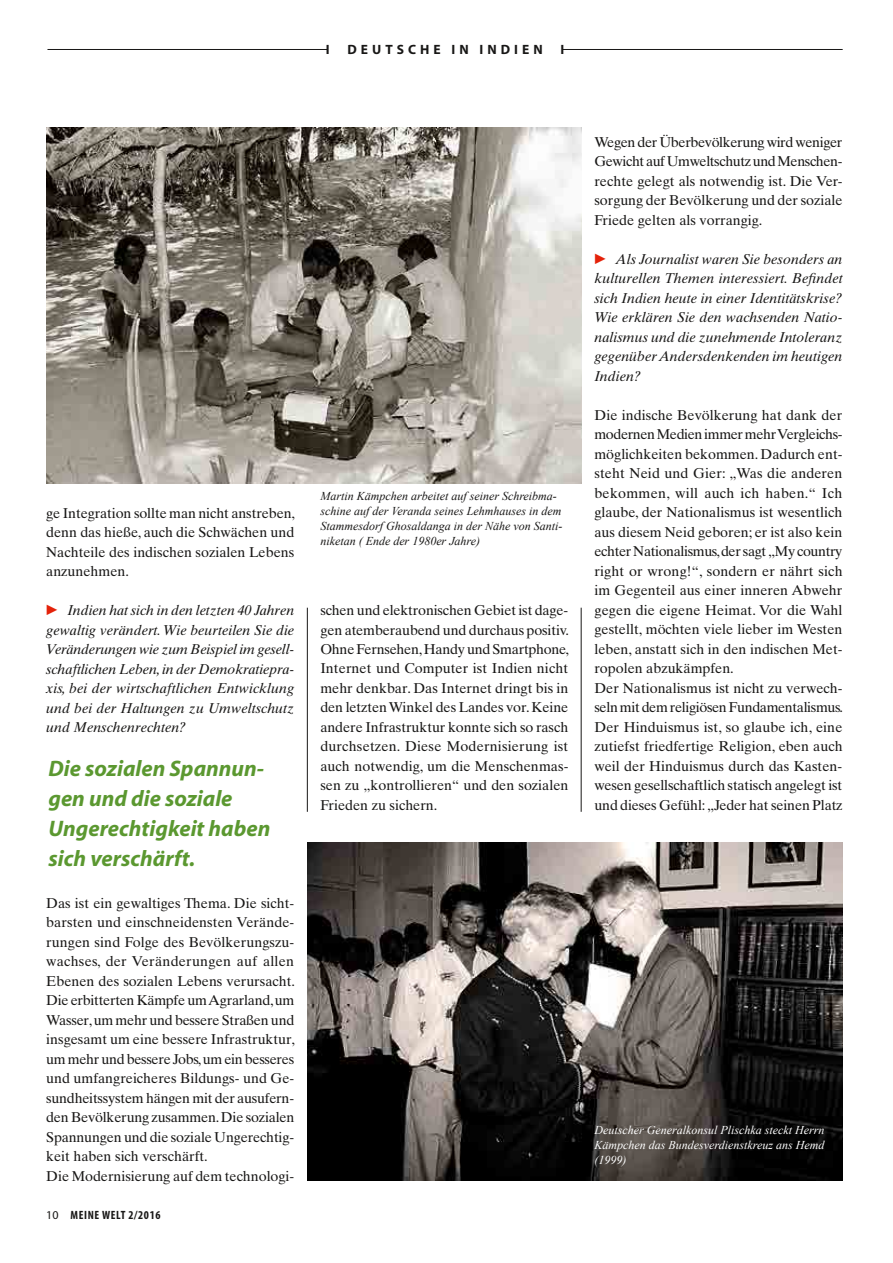
<style>
.page{position:relative;width:893px;height:1263px;background:#fff}
.page>*{position:absolute;margin:0;border:0;box-sizing:border-box;transform-origin:0 0}
.t1{font:italic 700 22.5px/30px "Myriad";color:#5b9830}
.t2{font:14.25px/19.5px "Times Ten";color:#181716;text-align:justify}
.t3{font:italic 14.25px/19.5px "Times Ten";color:#181716;text-align:justify}
.t4{font:700 13.5px "Myriad";letter-spacing:.3em;color:#181716}
.t5{font:italic 12px/15px "Times New Roman";color:#181716}
.t6{font:italic 12px/15px "Times New Roman";color:#fff;text-align:justify}
.t7{font:700 condensed 12px "Myriad";letter-spacing:.05em;color:#181716}
.s1{font-family:"Mathematical Pi Six";font-style:normal;color:#e4220a}
.s2{font-weight:400;font-stretch:normal}
</style>
<div class="page">
<hr style="left:47px;top:49px;width:796px;height:1px;background:#181716">
<div style="left:328px;top:37px;width:234px;height:18px;background:#fff"></div>
<hr style="left:307px;top:608px;width:1px;height:204px;background:#181716">
<hr style="left:581px;top:608px;width:1px;height:204px;background:#181716">
<img style="left:308px;top:842px;width:535px;height:338px">
<img style="left:47px;top:128px;width:534px;height:355px">
<p class="t4" style="left:326px;top:43px;width:5px">I</p>
<p class="t4" style="left:347px;top:43px;width:197px">DEUTSCHE IN INDIEN</p>
<p class="t4" style="left:560px;top:43px;width:5px">I</p>
<p class="t2" style="left:46px;top:503px;width:250px">ge Integration sollte man nicht anstreben, denn das hieße, auch die Schwächen und Nachteile des indischen sozialen Lebens anzunehmen.</p>
<p class="t3" style="left:46px;top:600px;width:250px"><span class="s1">c</span> Indien hat sich in den letzten 40 Jahren gewaltig verändert. Wie beurteilen Sie die Veränderungen wie zum Beispiel im gesell&shy;schaftlichen Leben, in der Demokratiepra&shy;xis, bei der wirtschaftlichen Entwicklung und bei der Haltungen zu Umweltschutz und Menschenrechten?</p>
<h1 class="t1" style="left:48px;top:754px;width:223px">Die sozialen Spannun&shy;gen und die soziale<br>Ungerechtigkeit haben sich verschärft.</h1>
<p class="t2" style="left:46px;top:893px;width:250px;text-align:left">Das ist ein gewaltiges Thema. Die sicht&shy;barsten und einschneidensten Verände&shy;rungen sind Folge des Bevölkerungszu&shy;wachses, der Veränderungen auf allen Ebenen des sozialen Lebens verursacht.<br>Die erbitterten Kämpfe um Agrarland, um Wasser, um mehr und bessere Straßen und insgesamt um eine bessere Infrastruktur, um mehr und bessere Jobs, um ein besseres und umfangreicheres Bildungs- und Ge&shy;sundheitssystem hängen mit der ausufern&shy;den Bevölkerung zusammen. Die sozialen Spannungen und die soziale Ungerechtig&shy;keit haben sich verschärft.<br>Die Modernisierung auf dem technologi-</p>
<p class="t7" style="left:46px;top:1209px;width:116px"><span class="s2">10</span> MEINE WELT 2/2016</p>
<p class="t5" style="left:320px;top:489px;width:243px">Martin Kämpchen arbeitet auf seiner Schreibma&shy;schine auf der Veranda seines Lehmhauses in dem Stammesdorf Ghosaldanga in der Nähe von Santi&shy;niketan ( Ende der 1980er Jahre)</p>
<p class="t2" style="left:320px;top:600px;width:250px">schen und elektronischen Gebiet ist dage&shy;gen atemberaubend und durchaus positiv.<br>Ohne Fernsehen, Handy und Smartphone, Internet und Computer ist Indien nicht mehr denkbar. Das Internet dringt bis in den letzten Winkel des Landes vor. Keine andere Infrastruktur konnte sich so rasch durchsetzen. Diese Modernisierung ist auch notwendig, um die Menschenmas&shy;sen zu „kontrollieren“ und den sozialen Frieden zu sichern.</p>
<p class="t2" style="left:594px;top:132px;width:250px">Wegen der Überbevölkerung wird weniger Gewicht auf Umweltschutz und Menschen&shy;rechte gelegt als notwendig ist. Die Ver&shy;sorgung der Bevölkerung und der soziale Friede gelten als vorrangig.</p>
<p class="t3" style="left:594px;top:249px;width:250px"><span class="s1">c</span> Als Journalist waren Sie besonders an kulturellen Themen interessiert. Befindet sich Indien heute in einer Identitätskrise?<br>Wie erklären Sie den wachsenden Natio&shy;nalismus und die zunehmende Intoleranz gegenüber Andersdenkenden im heutigen Indien?</p>
<p class="t2" style="left:594px;top:405px;width:250px;text-align:left">Die indische Bevölkerung hat dank der modernen Medien immer mehr Vergleichs&shy;möglichkeiten bekommen. Dadurch ent&shy;steht Neid und Gier: „Was die anderen bekommen, will auch ich haben.“ Ich glaube, der Nationalismus ist wesentlich aus diesem Neid geboren; er ist also kein echter Nationalismus, der sagt „My country right or wrong!“, sondern er nährt sich im Gegenteil aus einer inneren Abwehr gegen die eigene Heimat. Vor die Wahl gestellt, möchten viele lieber im Westen leben, anstatt sich in den indischen Met&shy;ropolen abzukämpfen.<br>Der Nationalismus ist nicht zu verwech&shy;seln mit dem religiösen Fundamentalismus.<br>Der Hinduismus ist, so glaube ich, eine zutiefst friedfertige Religion, eben auch weil der Hinduismus durch das Kasten&shy;wesen gesellschaftlich statisch angelegt ist und dieses Gefühl: „Jeder hat seinen Platz</p>
<p class="t6" style="left:595px;top:1122px;width:231px">Deutscher Generalkonsul Plischka steckt Herrn Kämpchen das Bundesverdienstkreuz ans Hemd (1999)</p>
</div>
